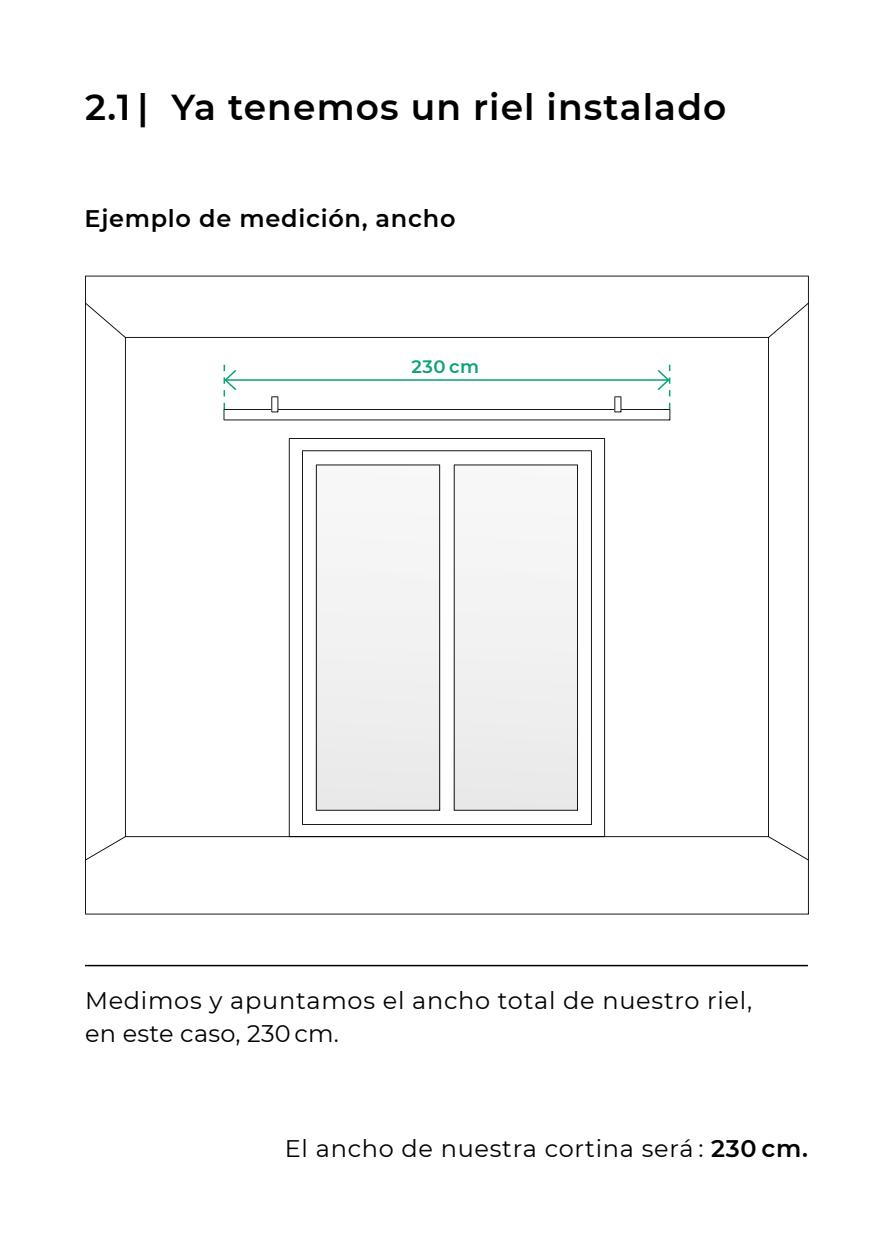
<style>
.page{position:relative;width:893px;height:1259px;background:#fff}
.page>*{position:absolute;margin:0;border:0;box-sizing:border-box;transform-origin:0 0}
.t1{font:600 36px "Montserrat";letter-spacing:.03em;color:#000}
.t2{font:24px/33px "Montserrat";letter-spacing:.03em;color:#000}
.t3{font:600 24px "Montserrat";letter-spacing:.03em;color:#000}
.t4{font:600 18px "Montserrat";color:#0ba377}
.s1{font-weight:600}
</style>
<div class="page">
<hr style="left:85px;top:965px;width:723px;height:1px;background:#000">
<svg style="left:85px;top:303px;width:724px;height:557px"></svg>
<h1 class="t1" style="left:85px;top:82px;width:643px">2.1 | Ya tenemos un riel instalado</h1>
<p class="t3" style="left:85px;top:202px;width:372px">Ejemplo de medición, ancho</p>
<p class="t4" style="left:411px;top:354px;width:69px">230 cm</p>
<p class="t2" style="left:85px;top:983px;width:668px">Medimos y apuntamos el ancho total de nuestro riel, en este caso, 230 cm.</p>
<p class="t2" style="left:285px;top:1131px;width:525px">El ancho de nuestra cortina será : <span class="s1">230 cm.</span></p>
</div>
